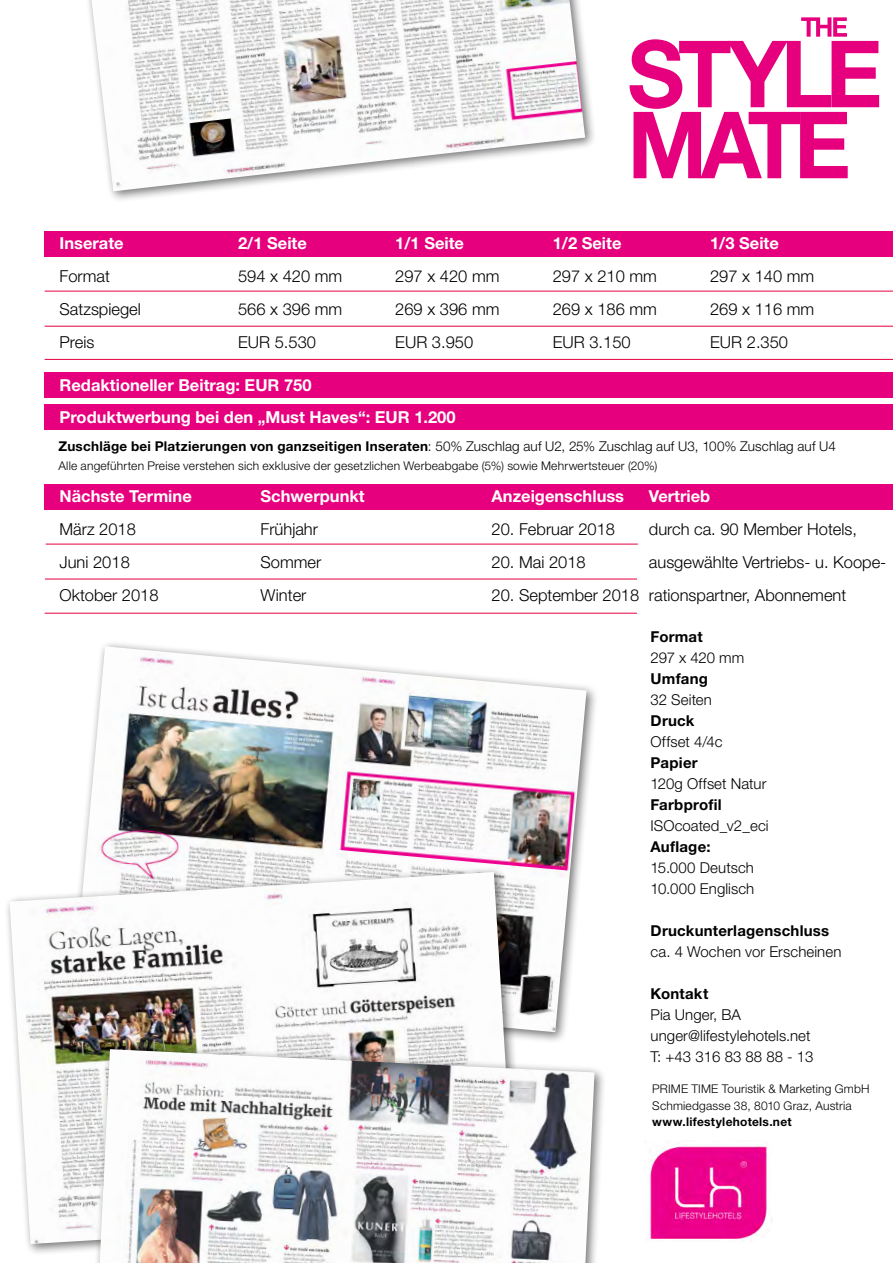
<style>
.page{position:relative;width:893px;height:1263px;background:#fff}
.page>*{position:absolute;margin:0;border:0;box-sizing:border-box;transform-origin:0 0}
.t1{font:300 16.5px/33px "Helvetica Neue LT Std";color:#000;text-align:justify}
.t2{font:700 16.5px/32.2px "Helvetica Neue LT Std";color:#fff}
.t3{font:300 15px/21px "Helvetica Neue LT Std";letter-spacing:.005em;color:#000}
.t4{font:700 15px "Helvetica Neue LT Std";letter-spacing:.015em;color:#000}
.t5{font:300 13.5px "Helvetica Neue LT Std";letter-spacing:.01em;color:#000}
.t6{font:300 12px/16.5px "Helvetica Neue LT Std";letter-spacing:.015em;color:#000}
.t7{font:700 12px "Helvetica Neue LT Std";letter-spacing:.025em;color:#000}
.s1{font-weight:700}
</style>
<div class="page">
<img style="left:644px;top:1141px;width:125px;height:100px">
<div style="left:45px;top:484px;width:848px;height:26px;background:#e6007d"></div>
<hr style="left:46px;top:544px;width:592px;height:1px;background:#e4003f">
<hr style="left:45px;top:613px;width:592px;height:1px;background:#e4003f">
<div style="left:45px;top:232px;width:848px;height:25px;background:#e6007d"></div>
<div style="left:45px;top:372px;width:848px;height:26px;background:#e6007d"></div>
<div style="left:45px;top:404px;width:848px;height:26px;background:#e6007d"></div>
<hr style="left:45px;top:291px;width:848px;height:1px;background:#e4003f">
<hr style="left:45px;top:326px;width:848px;height:1px;background:#e4003f">
<hr style="left:45px;top:359px;width:848px;height:1px;background:#e4003f">
<div style="left:67px;top:640px;width:532px;height:404px;background:#000;opacity:.55"></div>
<img style="left:74px;top:646px;width:513px;height:386px">
<div style="left:3px;top:866px;width:524px;height:390px;background:#000;opacity:.55"></div>
<img style="left:10px;top:872px;width:505px;height:372px">
<div style="left:70px;top:0;width:527px;height:203px;background:#000;opacity:.55"></div>
<img style="left:91px;top:0;width:494px;height:191px">
<div style="left:87px;top:1043px;width:520px;height:220px;background:#000;opacity:.55"></div>
<img style="left:100px;top:1049px;width:494px;height:214px">
<svg style="left:629px;top:17px;width:250px;height:161px"></svg>
<hr style="left:45px;top:579px;width:592px;height:1px;background:#e4003f">
<p class="t2" style="left:238px;top:226px;width:70px">2/1 Seite</p>
<p class="t1" style="left:238px;top:259px;width:106px">594 x 420 mm 566 x 396 mm EUR 5.530</p>
<p class="t2" style="left:395px;top:227px;width:70px">1/1 Seite</p>
<p class="t1" style="left:395px;top:259px;width:106px">297 x 420 mm 269 x 396 mm EUR 3.950</p>
<p class="t2" style="left:60px;top:227px;width:66px">Inserate</p>
<p class="t1" style="left:60px;top:259px;width:83px;text-align:left">Format<br>Satzspiegel<br>Preis</p>
<p class="t2" style="left:60px;top:368px;width:398px">Redaktioneller Beitrag: EUR 750<br>Produktwerbung bei den „Must Haves“: EUR 1.200</p>
<p class="t2" style="left:553px;top:227px;width:70px">1/2 Seite</p>
<p class="t1" style="left:553px;top:259px;width:106px">297 x 210 mm 269 x 186 mm EUR 3.150</p>
<p class="t2" style="left:710px;top:227px;width:70px">1/3 Seite</p>
<p class="t1" style="left:710px;top:259px;width:106px">297 x 140 mm 269 x 116 mm EUR 2.350</p>
<p class="t5" style="left:58px;top:438px;width:779px"><span class="s1">Zuschläge bei Platzierungen von ganzseitigen Inseraten</span>: 50% Zuschlag auf U2, 25% Zuschlag auf U3, 100% Zuschlag auf U4</p>
<p class="t6" style="left:58px;top:457px;width:600px">Alle angeführten Preise verstehen sich exklusive der gesetzlichen Werbeabgabe (5%) sowie Mehrwertsteuer (20%)</p>
<p class="t2" style="left:60px;top:480px;width:134px">Nächste Termine</p>
<p class="t2" style="left:261px;top:480px;width:106px">Schwerpunkt</p>
<p class="t2" style="left:492px;top:480px;width:134px">Anzeigenschluss</p>
<p class="t1" style="left:60px;top:512px;width:78px">März 2018</p>
<p class="t1" style="left:261px;top:512px;width:59px">Frühjahr</p>
<p class="t1" style="left:492px;top:512px;width:125px">20. Februar 2018</p>
<p class="t1" style="left:60px;top:545px;width:72px">Juni 2018</p>
<p class="t1" style="left:261px;top:545px;width:62px">Sommer</p>
<p class="t1" style="left:492px;top:545px;width:96px">20. Mai 2018</p>
<p class="t1" style="left:60px;top:578px;width:101px">Oktober 2018</p>
<p class="t1" style="left:261px;top:578px;width:47px">Winter</p>
<p class="t1" style="left:492px;top:578px;width:149px">20. September 2018</p>
<p class="t2" style="left:649px;top:480px;width:63px">Vertrieb</p>
<p class="t1" style="left:649px;top:512px;width:239px;text-align:left">durch ca. 90 Member Hotels, ausgewählte Vertriebs- u. Koope&shy;rationspartner, Abonnement</p>
<p class="t4" style="left:651px;top:628px;width:54px">Format</p>
<p class="t3" style="left:651px;top:647px;width:95px">297 x 420 mm</p>
<p class="t4" style="left:651px;top:670px;width:59px">Umfang</p>
<p class="t3" style="left:651px;top:689px;width:63px">32 Seiten</p>
<p class="t4" style="left:651px;top:712px;width:45px">Druck</p>
<p class="t3" style="left:651px;top:731px;width:73px">Offset 4/4c</p>
<p class="t4" style="left:651px;top:754px;width:49px">Papier</p>
<p class="t3" style="left:651px;top:773px;width:117px">120g Offset Natur</p>
<p class="t4" style="left:651px;top:796px;width:73px">Farbprofil</p>
<p class="t3" style="left:651px;top:815px;width:120px">ISOcoated_v2_eci</p>
<p class="t4" style="left:651px;top:838px;width:61px">Auflage:</p>
<p class="t3" style="left:651px;top:857px;width:105px">15.000 Deutsch<br>10.000 Englisch</p>
<p class="t4" style="left:651px;top:922px;width:180px">Druckunterlagenschluss</p>
<p class="t3" style="left:651px;top:941px;width:192px">ca. 4 Wochen vor Erscheinen</p>
<p class="t4" style="left:651px;top:985px;width:59px">Kontakt</p>
<p class="t3" style="left:651px;top:1004px;width:165px">Pia Unger, BA unger@lifestylehotels.net<br>T: +43 316 83 88 88 - 13</p>
<p class="t6" style="left:652px;top:1080px;width:219px">PRIME TIME Touristik &amp; Marketing GmbH<br>Schmiedgasse 38, 8010 Graz, Austria</p>
<p class="t7" style="left:652px;top:1115px;width:141px">www.lifestylehotels.net</p>
</div>
